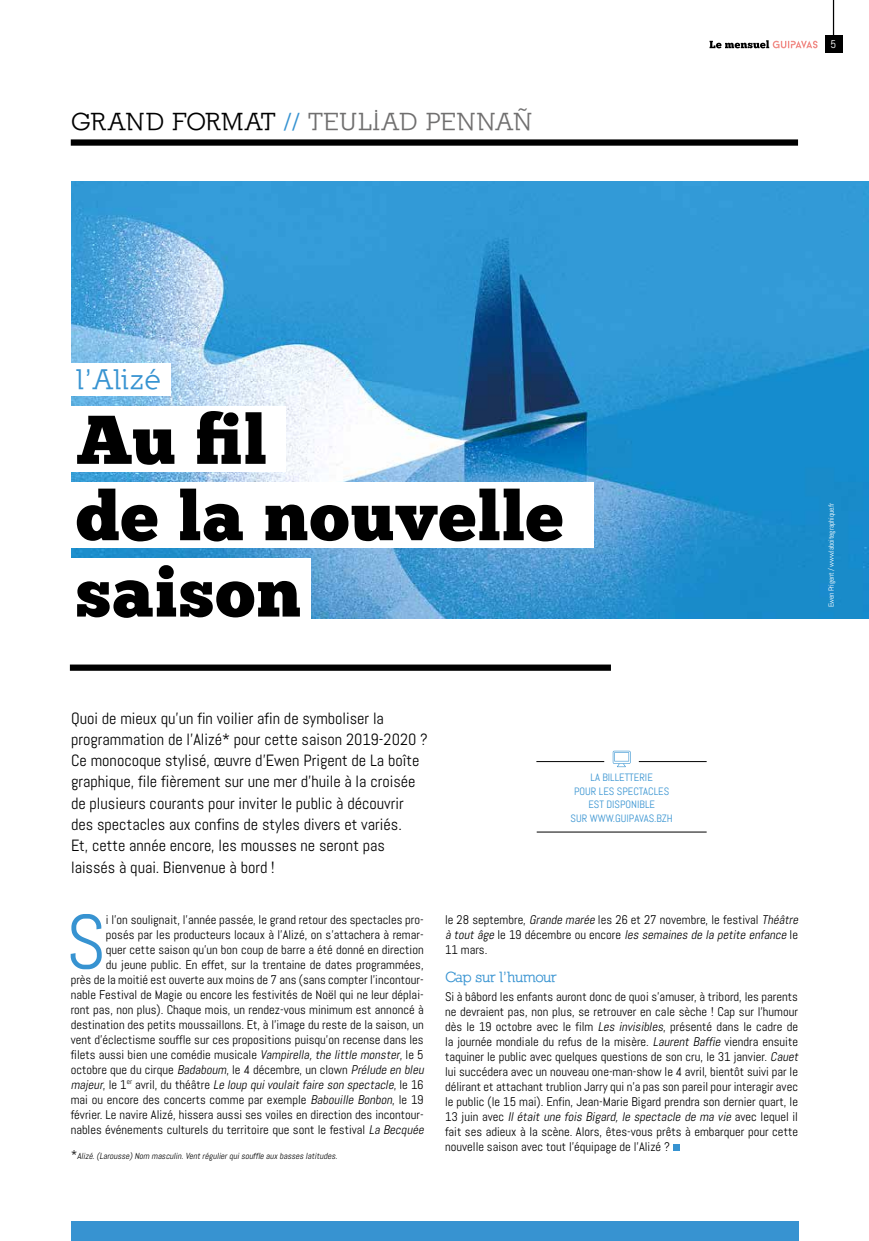
<style>
.page{position:relative;width:869px;height:1241px;background:#fff}
.page>*{position:absolute;margin:0;border:0;box-sizing:border-box;transform-origin:0 0}
.t1{font:76.75px "Abel";color:#3793d1}
.t2{font:68.75px/76.4px "Chunk Five Ex";letter-spacing:.02em;color:#000}
.t3{font:700 28.75px "Nilland";letter-spacing:.05em;color:#3793d1}
.t4{font:700 25px "Nilland";letter-spacing:.05em;color:#706f6f}
.t5{font:16.25px/21.2px "Abel";color:#000}
.t6{font:700 15px "Nilland";letter-spacing:-.025em;color:#3793d1}
.t7{font:12.5px/15px "Abel";color:#000}
.t8{font:11.25px "Abel";color:#fff}
.t9{font:10.62px/13.8px "Abel";color:#3793d1;text-align:center}
.t10{font:italic 8.75px "Abel";color:#000}
.t11{font:7.5px "Abel";letter-spacing:-.03em;color:#fff}
.s1{color:#000}
.s2{color:#3793d1}
.s3{font-style:italic}
.s4{font-style:normal;font-size:12.5px}
</style>
<div class="page">
<hr style="left:832px;top:0;width:1px;height:38px;background:#000">
<div style="left:824px;top:35px;width:18px;height:18px;background:#000"></div>
<div style="left:71px;top:139px;width:726px;height:7px;background:#000"></div>
<div style="left:70px;top:664px;width:540px;height:6px;background:#000"></div>
<div style="left:71px;top:1221px;width:726px;height:19px;background:#3793d1"></div>
<svg style="left:709px;top:40px;width:108px;height:8px"></svg>
<div style="left:672px;top:1143px;width:7px;height:7px;background:#3793d1"></div>
<img style="left:71px;top:181px;width:797px;height:437px">
<div style="left:62px;top:558px;width:248px;height:65px;background:#fff"></div>
<div style="left:62px;top:482px;width:532px;height:65px;background:#fff"></div>
<div style="left:62px;top:406px;width:223px;height:66px;background:#fff"></div>
<div style="left:62px;top:363px;width:108px;height:33px;background:#fff"></div>
<hr style="left:536px;top:761px;width:68px;height:1px;background:#000">
<hr style="left:638px;top:761px;width:68px;height:1px;background:#000">
<hr style="left:536px;top:831px;width:170px;height:1px;background:#000">
<svg style="left:612px;top:750px;width:18px;height:17px"></svg>
<h3 class="t4" style="left:71px;top:106px;width:461px"><span class="s1">GRAND FORMAT</span> <span class="s2">//</span> TEULIAD PENNAÑ</h3>
<p class="t8" style="left:830px;top:37px;width:7px">5</p>
<h3 class="t3" style="left:76px;top:362px;width:86px">l’Alizé</h3>
<h2 class="t2" style="left:76px;top:400px;width:488px">Au fil<br>de la nouvelle saison</h2>
<p class="t11" style="left:826px;top:607px;width:106px;rotate:-90deg">Ewen Prigent / www.laboitegraphique.fr</p>
<p class="t5" style="left:71px;top:707px;width:358px">Quoi de mieux qu’un fin voilier afin de symboliser la programmation de l’Alizé* pour cette saison 2019-2020 ?<br>Ce monocoque stylisé, œuvre d’Ewen Prigent de La boîte graphique, file fièrement sur une mer d’huile à la croisée de plusieurs courants pour inviter le public à découvrir des spectacles aux confins de styles divers et variés.<br>Et, cette année encore, les mousses ne seront pas laissés à quai. Bienvenue à bord !</p>
<h1 class="t1" style="left:66px;top:893px;width:41px">S</h1>
<p class="t9" style="left:570px;top:770px;width:104px">LA BILLETTERIE<br>POUR LES SPECTACLES<br>EST DISPONIBLE<br>SUR WWW.GUIPAVAS.BZH</p>
<p class="t7" style="left:71px;top:911px;width:357px;text-align:right">i l’on soulignait, l’année passée, le grand retour des spectacles pro-<br>posés par les producteurs locaux à l’Alizé, on s’attachera à remar-<br>quer cette saison qu’un bon coup de barre a été donné en direction<br>du jeune public. En effet, sur la trentaine de dates programmées,<br>près de la moitié est ouverte aux moins de 7 ans (sans compter l’incontour&shy;nable Festival de Magie ou encore les festivités de Noël qui ne leur déplai&shy;ront pas, non plus). Chaque mois, un rendez-vous minimum est annoncé à destination des petits moussaillons. Et, à l’image du reste de la saison, un vent d’éclectisme souffle sur ces propositions puisqu’on recense dans les filets aussi bien une comédie musicale <span class="s3">Vampirella,the little monster</span>, le 5 octobre que du cirque <span class="s3">Badaboum</span>, le 4 décembre, un clown <span class="s3">Prélude en bleu majeur</span>, l e 1 <sup>e</sup> <sup>r</sup> a v r i l , d u t h é â t r e <span class="s3">Le loup quivoulaitfaire son spectacle</span>, l e 1 6 mai ou encore des concerts comme par exemple <span class="s3">Babouille Bonbon</span>, le 19 février. Le navire Alizé, hissera aussi ses voiles en direction des incontour&shy;nables événements culturels du territoire que sont le festival <span class="s3">La Becquée</span></p>
<p class="t7" style="left:445px;top:911px;width:357px">le 28 septembre, <span class="s3">Grande marée</span> les 26 et 27 novembre, le festival <span class="s3">Théâtre à toutâge</span> l e 1 9 d é c e m b r e o u e n c o r e <span class="s3">les semaines de la petite enfance</span> l e<br>11 mars.</p>
<p class="t6" style="left:445px;top:968px;width:113px">Cap sur l’humour</p>
<p class="t7" style="left:445px;top:988px;width:357px">Si à bâbord les enfants auront donc de quoi s’amuser, à tribord, les parents ne devraient pas, non plus, se retrouver en cale sèche ! Cap sur l’humour dès le 19 octobre avec le film <span class="s3">Les invisibles</span>, présenté dans le cadre de la journée mondiale du refus de la misère. <span class="s3">Laurent Baffie</span> viendra ensuite taquiner le public avec quelques questions de son cru, le 31 janvier. <span class="s3">Cauet </span>lui succédera avec un nouveau one-man-show le 4 avril, bientôt suivi par le délirant et attachant trublion Jarry qui n’a pas son pareil pour interagir avec le public (le 15 mai). Enfin, Jean-Marie Bigard prendra son dernier quart, le 1 3 j u i n a v e c <span class="s3">Il était une fois Bigard, le spectacle de ma vie</span> a v e c l e q u e l i l fait ses adieux à la scène. Alors, êtes-vous prêts à embarquer pour cette nouvelle saison avec tout l’équipage de l’Alizé ?</p>
<p class="t10" style="left:71px;top:1150px;width:269px"><span class="s4">*</span> Alizé.(Larousse)Nom masculin.Ventrégulierquisouffle aux basses latitudes.</p>
</div>
